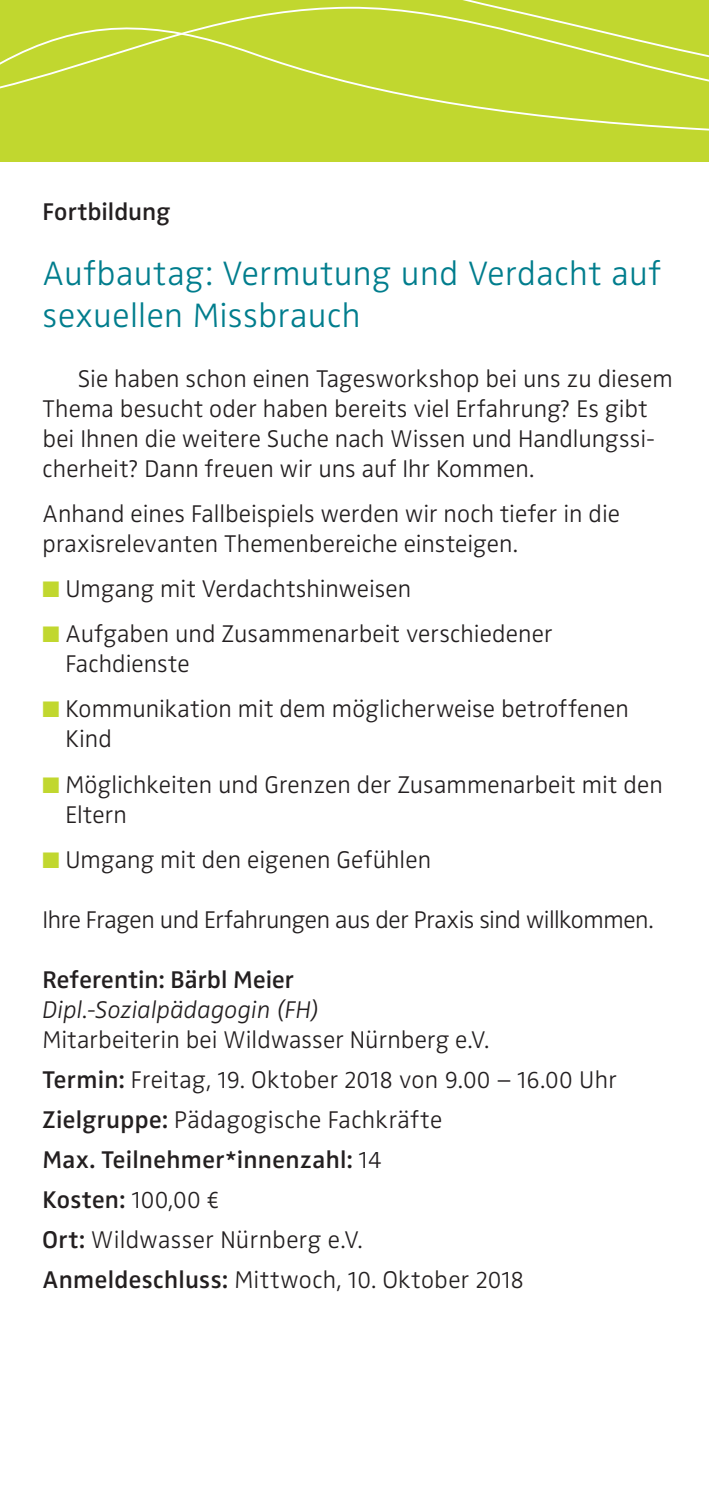
<style>
.page{position:relative;width:709px;height:1489px;background:#fff}
.page>*{position:absolute;margin:0;border:0;box-sizing:border-box;transform-origin:0 0}
.t1{font:35px/42.5px "Zwo Light LF";letter-spacing:.015em;color:#007d8d}
.t2{font:300 25px/30px "Zwo";color:#231f20}
.t3{font:25px/40px "Zwo Light LF";letter-spacing:.01em;color:#231f20}
.t4{font:600 25px/40px "Zwo";letter-spacing:.005em;color:#231f20}
.t5{font:300 25px "Zwo";letter-spacing:-.02em;color:#231f20}
.t6{font:italic 300 25px "Zwo";letter-spacing:.005em;color:#231f20}
.s1{color:#c1d72f}
.s2{font-family:"Zwo";font-weight:600}
.s3{font-family:"Zwo Light LF";font-weight:400}
</style>
<div class="page">
<div style="left:0;top:0;width:709px;height:162px;background:#c1d72f"></div>
<svg style="left:265px;top:0;width:265px;height:14px"></svg>
<svg style="left:0;top:14px;width:709px;height:117px"></svg>
<p class="t4" style="left:43px;top:191px;width:129px">Fortbildung</p>
<h1 class="t1" style="left:43px;top:251px;width:619px">Aufbautag: Vermutung und Verdacht auf sexuellen Missbrauch</h1>
<p class="t2" style="left:43px;top:364px;width:632px;text-indent:35px">Sie haben schon einen Tagesworkshop bei uns zu diesem Thema besucht oder haben bereits viel Erfahrung? Es gibt bei Ihnen die weitere Suche nach Wissen und Handlungssi&shy;cherheit? Dann freuen wir uns auf Ihr Kommen.</p>
<p class="t2" style="left:43px;top:499px;width:579px">Anhand eines Fallbeispiels werden wir noch tiefer in die praxisrelevanten Themenbereiche einsteigen.</p>
<p class="t2" style="left:43px;top:574px;width:370px"><span class="s1">■</span> Umgang mit Verdachtshinweisen</p>
<p class="t2" style="left:65px;top:619px;width:488px;text-indent:-23px"><span class="s1">■</span> Aufgaben und Zusammenarbeit verschiedener<br>Fachdienste</p>
<p class="t2" style="left:65px;top:694px;width:565px;text-indent:-23px"><span class="s1">■</span> Kommunikation mit dem möglicherweise betroffenen<br>Kind</p>
<p class="t2" style="left:65px;top:769px;width:598px;text-indent:-23px"><span class="s1">■</span> Möglichkeiten und Grenzen der Zusammenarbeit mit den<br>Eltern</p>
<p class="t2" style="left:43px;top:844px;width:390px"><span class="s1">■</span> Umgang mit den eigenen Gefühlen</p>
<p class="t5" style="left:43px;top:904px;width:612px">Ihre Fragen und Erfahrungen aus der Praxis sind willkommen.</p>
<p class="t4" style="left:43px;top:959px;width:253px">Referentin: Bärbl Meier</p>
<p class="t6" style="left:43px;top:994px;width:278px">Dipl.-Sozialpädagogin (FH)</p>
<p class="t2" style="left:43px;top:1024px;width:448px">Mitarbeiterin bei Wildwasser Nürnberg e.V.</p>
<p class="t3" style="left:43px;top:1059px;width:576px"><span class="s2">Termin:</span> Freitag, 19. Oktober 2018 von 9.00 – 16.00 Uhr<br><span class="s2">Zielgruppe:</span> Pädagogische Fachkräfte</p>
<p class="t4" style="left:43px;top:1139px;width:340px">Max. Teilnehmer*innenzahl: <span class="s3">14<br></span>Kosten: <span class="s3">100,00 €</span></p>
<p class="t3" style="left:43px;top:1219px;width:483px"><span class="s2">Ort:</span> Wildwasser Nürnberg e.V.<br><span class="s2">Anmeldeschluss:</span> Mittwoch, 10. Oktober 2018</p>
</div>
